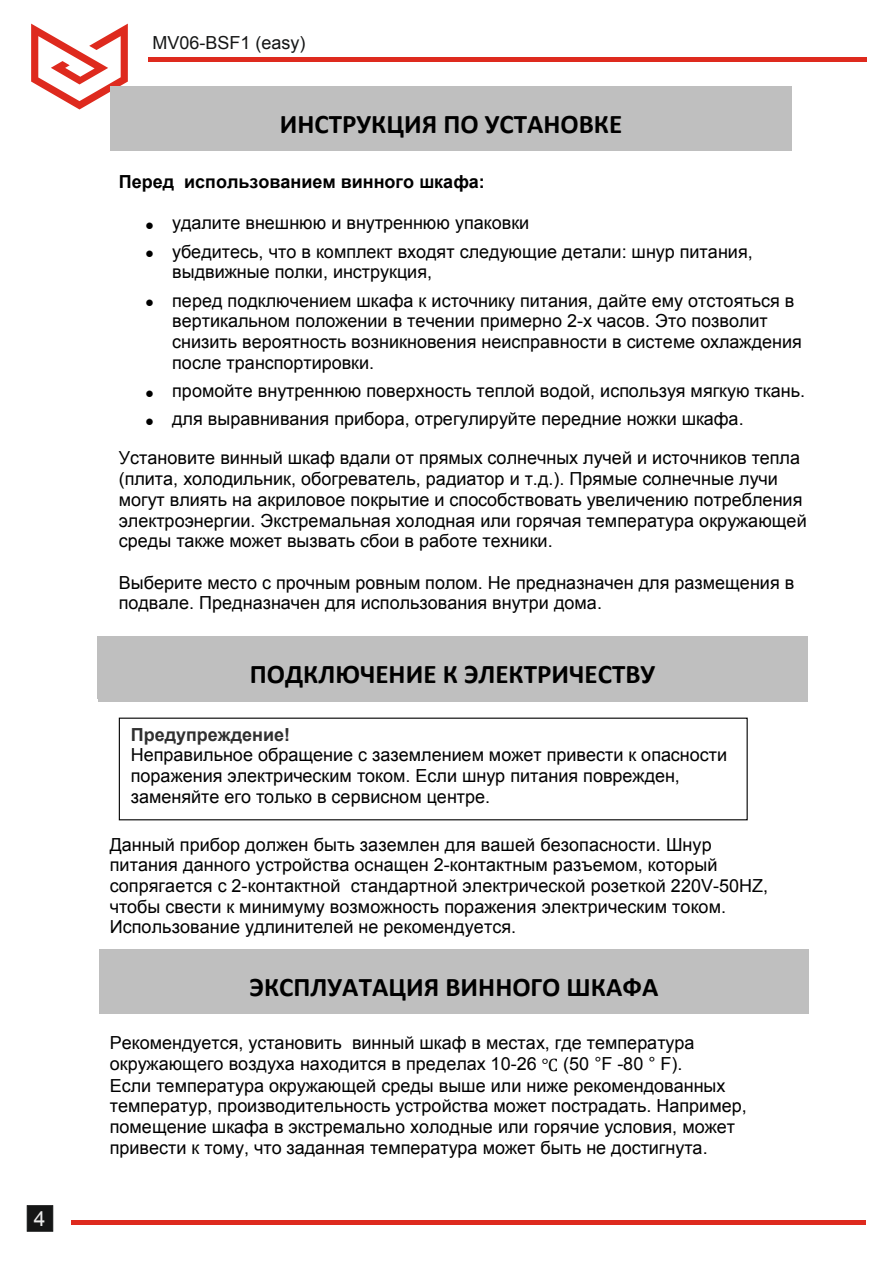
<style>
.page{position:relative;width:893px;height:1263px;background:#fff}
.page>*{position:absolute;margin:0;border:0;box-sizing:border-box;transform-origin:0 0}
.t1{font:700 27px "Calibri";color:#000}
.t2{font:21px "Arial";color:#ececec}
.t3{font:18px/20.7px "Arial";color:#000}
.t4{font:700 18px "Arial";color:#000}
.t5{font:18px "Arial";color:#151616}
.t6{font:700 18px "Arial";color:#303030}
.s1{font-family:"Cambria Math"}
</style>
<div class="page">
<svg style="left:31px;top:24px;width:97px;height:85px"></svg>
<hr style="left:148px;top:57px;width:719px;height:4px;background:#de2a1e">
<div style="left:27px;top:1205px;width:26px;height:26px;background:#151616;border:1px solid #151616"></div>
<hr style="left:71px;top:1220px;width:795px;height:4px;background:#de2a1e">
<div style="left:111px;top:86px;width:8px;height:62px;background:#bfbfbf"></div>
<div style="left:784px;top:86px;width:8px;height:62px;background:#bfbfbf"></div>
<hr style="left:111px;top:148px;width:681px;height:3px;background:#bfbfbf">
<div style="left:119px;top:86px;width:665px;height:21px;background:#bfbfbf"></div>
<div style="left:119px;top:107px;width:665px;height:33px;background:#bfbfbf"></div>
<div style="left:119px;top:140px;width:665px;height:8px;background:#bfbfbf"></div>
<div style="left:99px;top:949px;width:8px;height:62px;background:#bfbfbf"></div>
<div style="left:801px;top:949px;width:8px;height:62px;background:#bfbfbf"></div>
<hr style="left:99px;top:1011px;width:710px;height:3px;background:#bfbfbf">
<div style="left:107px;top:949px;width:694px;height:21px;background:#bfbfbf"></div>
<div style="left:107px;top:970px;width:694px;height:33px;background:#bfbfbf"></div>
<div style="left:107px;top:1003px;width:694px;height:8px;background:#bfbfbf"></div>
<div style="left:98px;top:636px;width:8px;height:63px;background:#bfbfbf"></div>
<div style="left:799px;top:636px;width:9px;height:63px;background:#bfbfbf"></div>
<hr style="left:98px;top:699px;width:710px;height:3px;background:#bfbfbf">
<div style="left:106px;top:636px;width:693px;height:21px;background:#bfbfbf"></div>
<div style="left:106px;top:657px;width:693px;height:33px;background:#bfbfbf"></div>
<div style="left:106px;top:690px;width:693px;height:9px;background:#bfbfbf"></div>
<p class="t2" style="left:34px;top:1204px;width:13px">4</p>
<p class="t5" style="left:152px;top:31px;width:155px">MV06-BSF1 (easy)</p>
<h1 class="t1" style="left:280px;top:107px;width:344px">ИНСТРУКЦИЯ ПО УСТАНОВКЕ</h1>
<p class="t4" style="left:119px;top:170px;width:368px">Перед использованием винного шкафа:</p>
<p class="t3" style="left:146px;top:213px;width:385px">• удалите внешнюю и внутреннюю упаковки</p>
<p class="t3" style="left:172px;top:241px;width:582px;text-indent:-27px">• убедитесь, что в комплект входят следующие детали: шнур питания, выдвижные полки, инструкция,</p>
<p class="t3" style="left:172px;top:290px;width:631px;text-indent:-27px">• перед подключением шкафа к источнику питания, дайте ему отстояться в вертикальном положении в течении примерно 2-х часов. Это позволит снизить вероятность возникновения неисправности в системе охлаждения после транспортировки.</p>
<p class="t3" style="left:146px;top:380px;width:661px">• промойте внутреннюю поверхность теплой водой, используя мягкую ткань.</p>
<p class="t3" style="left:119px;top:399px;width:683px;line-height:39.5px;text-indent:27px">• для выравнивания прибора, отрегулируйте передние ножки шкафа.<br>Установите винный шкаф вдали от прямых солнечных лучей и источников тепла</p>
<p class="t3" style="left:119px;top:469px;width:689px">(плита, холодильник, обогреватель, радиатор и т.д.). Прямые солнечные лучи могут влиять на акриловое покрытие и способствовать увеличению потребления электроэнергии. Экстремальная холодная или горячая температура окружающей среды также может вызвать сбои в работе техники.</p>
<p class="t3" style="left:119px;top:572px;width:677px">Выберите место с прочным ровным полом. Не предназначен для размещения в подвале. Предназначен для использования внутри дома.</p>
<h1 class="t1" style="left:250px;top:657px;width:407px">ПОДКЛЮЧЕНИЕ К ЭЛЕКТРИЧЕСТВУ</h1>
<p class="t6" style="left:131px;top:722px;width:161px">Предупреждение!</p>
<p class="t3" style="left:131px;top:745px;width:598px">Неправильное обращение с заземлением может привести к опасности поражения электрическим током. Если шнур питания поврежден, заменяйте его только в сервисном центре.</p>
<p class="t3" style="left:110px;top:834px;width:660px">Данный прибор должен быть заземлен для вашей безопасности. Шнур питания данного устройства оснащен 2-контактным разъемом, который сопрягается с 2-контактной стандартной электрической розеткой 220V-50HZ, чтобы свести к минимуму возможность поражения электрическим током.<br>Использование удлинителей не рекомендуется.</p>
<h1 class="t1" style="left:250px;top:970px;width:410px">ЭКСПЛУАТАЦИЯ ВИННОГО ШКАФА</h1>
<p class="t3" style="left:110px;top:1033px;width:638px">Рекомендуется, установить винный шкаф в местах, где температура окружающего воздуха находится в пределах 10-26 <span class="s1">℃</span> (50 °F -80 ° F).<br>Если температура окружающей среды выше или ниже рекомендованных температур, производительность устройства может пострадать. Например, помещение шкафа в экстремально холодные или горячие условия, может привести к тому, что заданная температура может быть не достигнута.</p>
</div>
